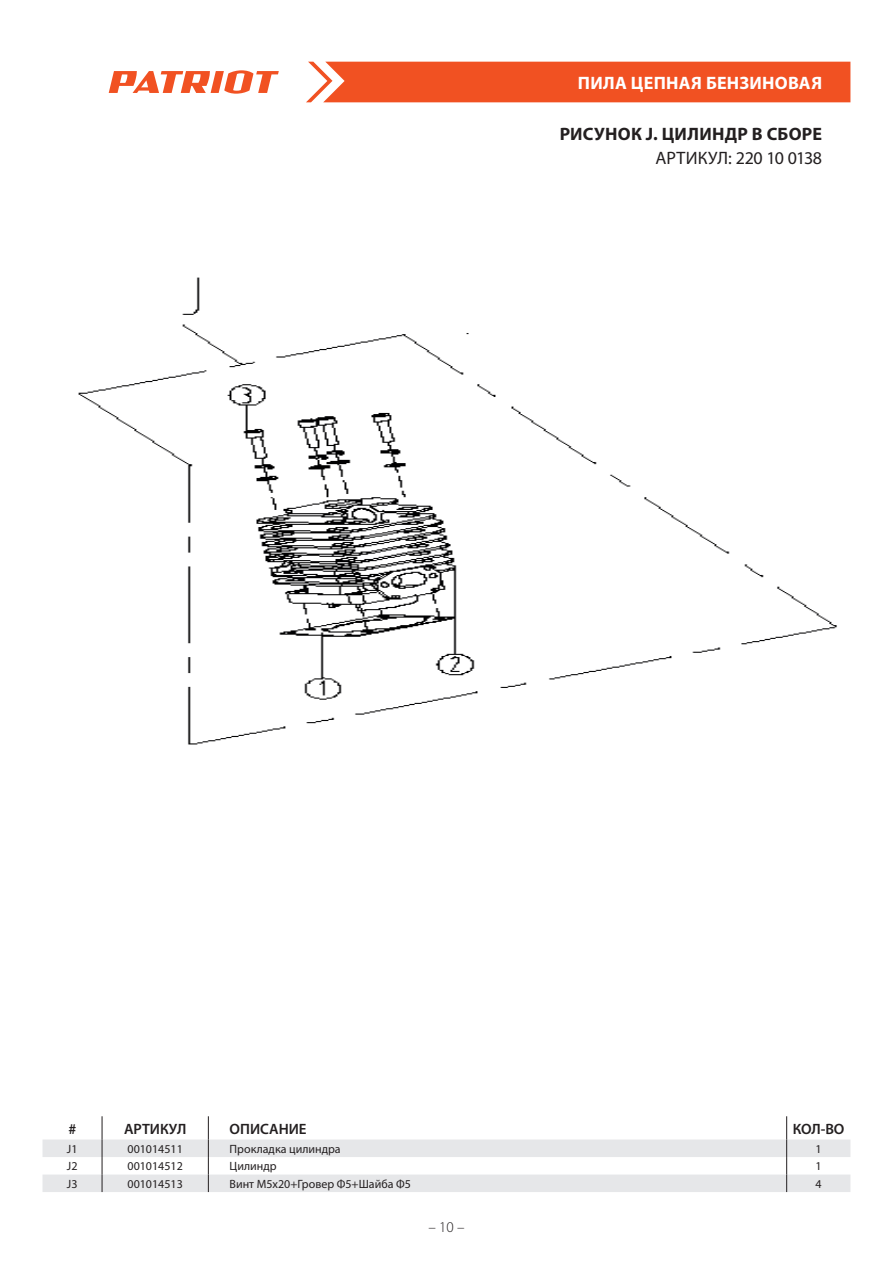
<style>
.page{position:relative;width:893px;height:1263px;background:#fff}
.page>*{position:absolute;margin:0;border:0;box-sizing:border-box;transform-origin:0 0}
.t1{font:700 18px "Myriad Pro";letter-spacing:.015em;color:#231f20}
.t2{font:700 18px "Myriad Pro";letter-spacing:.015em;color:#fff}
.t3{font:18px "Myriad Pro";letter-spacing:-.01em;color:#231f20}
.t4{font:600 15px "Myriad Pro";color:#231f20}
.t5{font:300 15px "Myriad Pro";color:#231f20}
.t6{font:12px "Myriad Pro";color:#231f20}
</style>
<div class="page">
<div style="left:306px;top:62px;width:544px;height:40px;background:#f15122"></div>
<svg style="left:109px;top:70px;width:170px;height:24px"></svg>
<svg style="left:43px;top:1116px;width:807px;height:76px"></svg>
<img style="left:78px;top:277px;width:759px;height:468px">
<h1 class="t2" style="left:578px;top:73px;width:246px">ПИЛА ЦЕПНАЯ БЕНЗИНОВАЯ</h1>
<h1 class="t1" style="left:560px;top:124px;width:264px">РИСУНОК J. ЦИЛИНДР В СБОРЕ</h1>
<h1 class="t3" style="left:655px;top:147px;width:168px">АРТИКУЛ: 220 10 0138</h1>
<p class="t4" style="left:68px;top:1119px;width:9px">#</p>
<p class="t4" style="left:124px;top:1119px;width:64px">АРТИКУЛ</p>
<p class="t4" style="left:230px;top:1119px;width:78px">ОПИСАНИЕ</p>
<p class="t4" style="left:793px;top:1119px;width:53px">КОЛ-ВО</p>
<p class="t6" style="left:67px;top:1141px;width:12px">J1</p>
<p class="t6" style="left:128px;top:1141px;width:57px">001014511</p>
<p class="t6" style="left:230px;top:1141px;width:113px">Прокладка цилиндра</p>
<p class="t6" style="left:815px;top:1141px;width:8px">1</p>
<p class="t6" style="left:67px;top:1159px;width:12px">J2</p>
<p class="t6" style="left:128px;top:1159px;width:57px">001014512</p>
<p class="t6" style="left:230px;top:1159px;width:48px">Цилиндр</p>
<p class="t6" style="left:815px;top:1159px;width:8px">1</p>
<p class="t6" style="left:67px;top:1176px;width:12px">J3</p>
<p class="t6" style="left:128px;top:1176px;width:57px">001014513</p>
<p class="t6" style="left:230px;top:1176px;width:183px">Винт M5х20+Гровер Ф5+Шайба Ф5</p>
<p class="t6" style="left:815px;top:1176px;width:8px">4</p>
<p class="t5" style="left:428px;top:1218px;width:38px">– 10 –</p>
</div>
